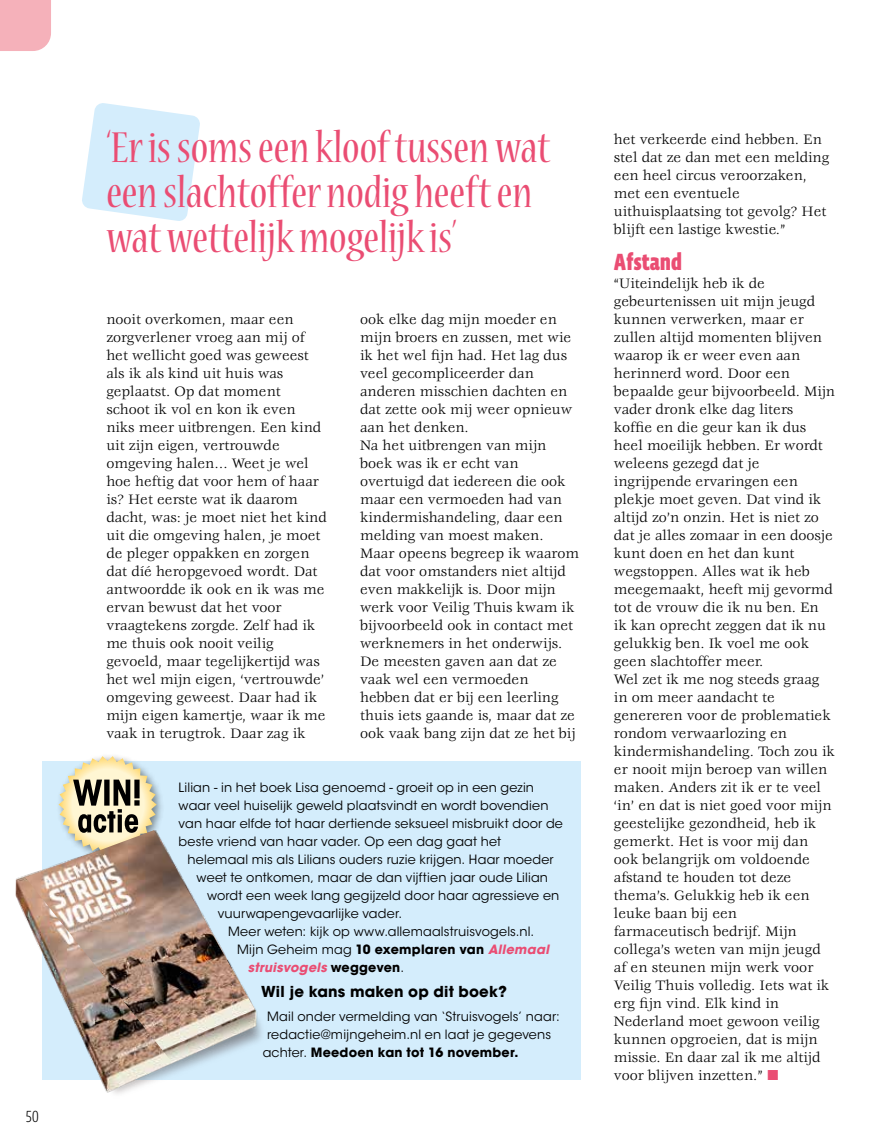
<style>
.page{position:relative;width:889px;height:1144px;background:#fff}
.page>*{position:absolute;margin:0;border:0;box-sizing:border-box;transform-origin:0 0}
.t1{font:condensed 48px/45px "Nueva Std";color:#ea4d73}
.t2{font:900 24px "Vista Sans Nar OT";color:#ea4d73}
.t3{font:300 16.5px "Vista Sans Nar OT";color:#000}
.t4{font:15px/18px "Veljovic Std";color:#000}
.t5{font:700 15px "ITC Avant Garde Std";letter-spacing:.01em;color:#000}
.t6{font:12.75px/18px "ITC Avant Garde Std";letter-spacing:.015em;color:#000}
.t7{font:700 12.75px "ITC Avant Garde Std";letter-spacing:.015em;color:#000}
.t8{font:italic 700 12.75px "ITC Avant Garde Std";letter-spacing:.02em;color:#ea4d73}
.s1{font-weight:400}
.s2{font-style:italic;color:#ea4d73}
.s3{font-style:normal;color:#000}
.s4{font-weight:400;font-style:normal;color:#000}
</style>
<div class="page">
<div style="left:43px;top:762px;width:538px;height:318px;background:#d4edfc"></div>
<svg style="left:82px;top:103px;width:118px;height:118px"></svg>
<img style="left:15px;top:875px;width:247px;height:219px">
<div style="left:55px;top:752px;width:111px;height:110px;background:#000;opacity:.45"></div>
<svg style="left:59px;top:756px;width:98px;height:74px;background:#bbb79e"></svg>
<img style="left:26px;top:830px;width:230px;height:234px">
<div style="left:0;top:0;width:51px;height:51px;background:#f5b1ba"></div>
<p class="t3" style="left:26px;top:1108px;width:15px">50</p>
<h1 class="t1" style="left:106px;top:127px;width:445px">‘Er is soms een kloof tussen wat een slachtoffer nodig heeft en wat wettelijk mogelijk is’</h1>
<p class="t4" style="left:106px;top:311px;width:222px">nooit overkomen, maar een zorgverlener vroeg aan mij of het wellicht goed was geweest als ik als kind uit huis was geplaatst. Op dat moment schoot ik vol en kon ik even niks meer uitbrengen. Een kind uit zijn eigen, vertrouwde omgeving halen… Weet je wel hoe heftig dat voor hem of haar is? Het eerste wat ik daarom dacht, was: je moet niet het kind uit die omgeving halen, je moet de pleger oppakken en zorgen dat díé heropgevoed wordt. Dat antwoordde ik ook en ik was me ervan bewust dat het voor vraagtekens zorgde. Zelf had ik me thuis ook nooit veilig gevoeld, maar tegelijkertijd was het wel mijn eigen, ‘vertrouwde’ omgeving geweest. Daar had ik mijn eigen kamertje, waar ik me vaak in terugtrok. Daar zag ik</p>
<p class="t4" style="left:360px;top:311px;width:220px">ook elke dag mijn moeder en mijn broers en zussen, met wie ik het wel fijn had. Het lag dus veel gecompliceerder dan anderen misschien dachten en dat zette ook mij weer opnieuw aan het denken.<br>Na het uitbrengen van mijn boek was ik er echt van overtuigd dat iedereen die ook maar een vermoeden had van kindermishandeling, daar een melding van moest maken.<br>Maar opeens begreep ik waarom dat voor omstanders niet altijd even makkelijk is. Door mijn werk voor Veilig Thuis kwam ik bijvoorbeeld ook in contact met werknemers in het onderwijs.<br>De meesten gaven aan dat ze vaak wel een vermoeden hebben dat er bij een leerling thuis iets gaande is, maar dat ze ook vaak bang zijn dat ze het bij</p>
<p class="t6" style="left:179px;top:779px;width:386px">Lilian - in het boek Lisa genoemd - groeit op in een gezin waar veel huiselijk geweld plaatsvindt en wordt bovendien van haar elfde tot haar dertiende seksueel misbruikt door de beste vriend van haar vader. Op een dag gaat het</p>
<p class="t6" style="left:188px;top:851px;width:367px">helemaal mis als Lilians ouders ruzie krijgen. Haar moeder</p>
<p class="t6" style="left:197px;top:869px;width:353px">weet te ontkomen, maar de dan vijftien jaar oude Lilian</p>
<p class="t6" style="left:207px;top:887px;width:354px">wordt een week lang gegijzeld door haar agressieve en</p>
<p class="t6" style="left:218px;top:905px;width:186px">vuurwapengevaarlijke vader.</p>
<p class="t6" style="left:228px;top:923px;width:307px">Meer weten: kijk op www.allemaalstruisvogels.nl.</p>
<p class="t7" style="left:237px;top:941px;width:313px"><span class="s1">Mijn Geheim mag</span> 10 exemplaren van <span class="s2">Allemaal</span></p>
<p class="t8" style="left:248px;top:959px;width:158px">struisvogels <span class="s3">weggeven</span><span class="s4">.</span></p>
<p class="t5" style="left:261px;top:981px;width:247px">Wil je kans maken op dit boek?</p>
<p class="t6" style="left:267px;top:1007px;width:294px">Mail onder vermelding van ‘Struisvogels’ naar:</p>
<p class="t6" style="left:267px;top:1025px;width:285px">redactie@mijngeheim.nl en laat je gegevens</p>
<p class="t7" style="left:263px;top:1044px;width:257px"><span class="s1">achter.</span> Meedoen kan tot 16 november.</p>
<p class="t4" style="left:614px;top:131px;width:217px">het verkeerde eind hebben. En stel dat ze dan met een melding een heel circus veroorzaken, met een eventuele uithuisplaatsing tot gevolg? Het blijft een lastige kwestie.”</p>
<h2 class="t2" style="left:614px;top:250px;width:70px">Afstand</h2>
<p class="t4" style="left:614px;top:275px;width:223px">“Uiteindelijk heb ik de gebeurtenissen uit mijn jeugd kunnen verwerken, maar er zullen altijd momenten blijven waarop ik er weer even aan herinnerd word. Door een bepaalde geur bijvoorbeeld. Mijn vader dronk elke dag liters koffie en die geur kan ik dus heel moeilijk hebben. Er wordt weleens gezegd dat je ingrijpende ervaringen een plekje moet geven. Dat vind ik altijd zo’n onzin. Het is niet zo dat je alles zomaar in een doosje kunt doen en het dan kunt wegstoppen. Alles wat ik heb meegemaakt, heeft mij gevormd tot de vrouw die ik nu ben. En ik kan oprecht zeggen dat ik nu gelukkig ben. Ik voel me ook geen slachtoffer meer.<br>Wel zet ik me nog steeds graag in om meer aandacht te genereren voor de problematiek rondom verwaarlozing en kindermishandeling. Toch zou ik er nooit mijn beroep van willen maken. Anders zit ik er te veel ‘in’ en dat is niet goed voor mijn geestelijke gezondheid, heb ik gemerkt. Het is voor mij dan ook belangrijk om voldoende afstand te houden tot deze thema’s. Gelukkig heb ik een leuke baan bij een farmaceutisch bedrijf. Mijn collega’s weten van mijn jeugd af en steunen mijn werk voor<br>Veilig Thuis volledig. Iets wat ik erg fijn vind. Elk kind in<br>Nederland moet gewoon veilig kunnen opgroeien, dat is mijn missie. En daar zal ik me altijd voor blijven inzetten.”</p>
</div>
